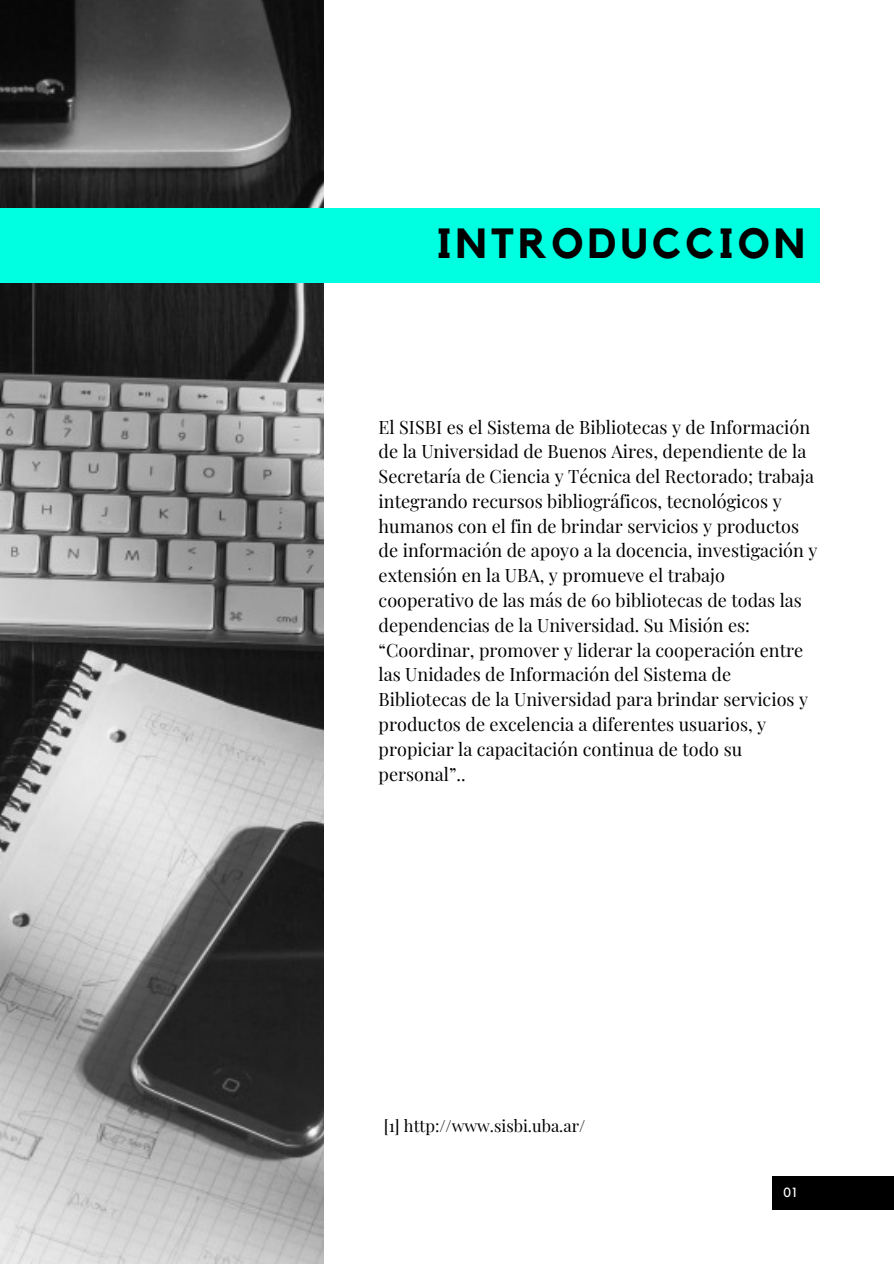
<style>
.page{position:relative;width:894px;height:1264px;background:#fff}
.page>*{position:absolute;margin:0;border:0;box-sizing:border-box;transform-origin:0 0}
.t1{font:700 42px "Kollektif";letter-spacing:.1em;color:#000}
.t2{font:18px/24.8px "Playfair Display";color:#000}
.t3{font:16.5px "Playfair Display";color:#000}
.t4{font:13.2px "Kollektif";color:#fff}
</style>
<div class="page">
<img style="left:0;top:0;width:323px;height:1263px">
<div style="left:0;top:208px;width:819px;height:75px;background:#00ffe0"></div>
<div style="left:772px;top:1176px;width:121px;height:33px;background:#000"></div>
<h1 class="t1" style="left:436px;top:224px;width:369px">INTRODUCCION</h1>
<p class="t2" style="left:378px;top:413px;width:440px">El SISBI es el Sistema de Bibliotecas y de Información de la Universidad de Buenos Aires, dependiente de la Secretaría de Ciencia y Técnica del Rectorado; trabaja integrando recursos bibliográficos, tecnológicos y humanos con el fin de brindar servicios y productos de información de apoyo a la docencia, investigación y extensión en la UBA, y promueve el trabajo cooperativo de las más de 60 bibliotecas de todas las dependencias de la Universidad. Su Misión es: “Coordinar, promover y liderar la cooperación entre las Unidades de Información del Sistema de Bibliotecas de la Universidad para brindar servicios y productos de excelencia a diferentes usuarios, y propiciar la capacitación continua de todo su personal”..</p>
<p class="t3" style="left:384px;top:1113px;width:203px">[1] http://www.sisbi.uba.ar/</p>
<p class="t4" style="left:783px;top:1186px;width:14px">01</p>
</div>
